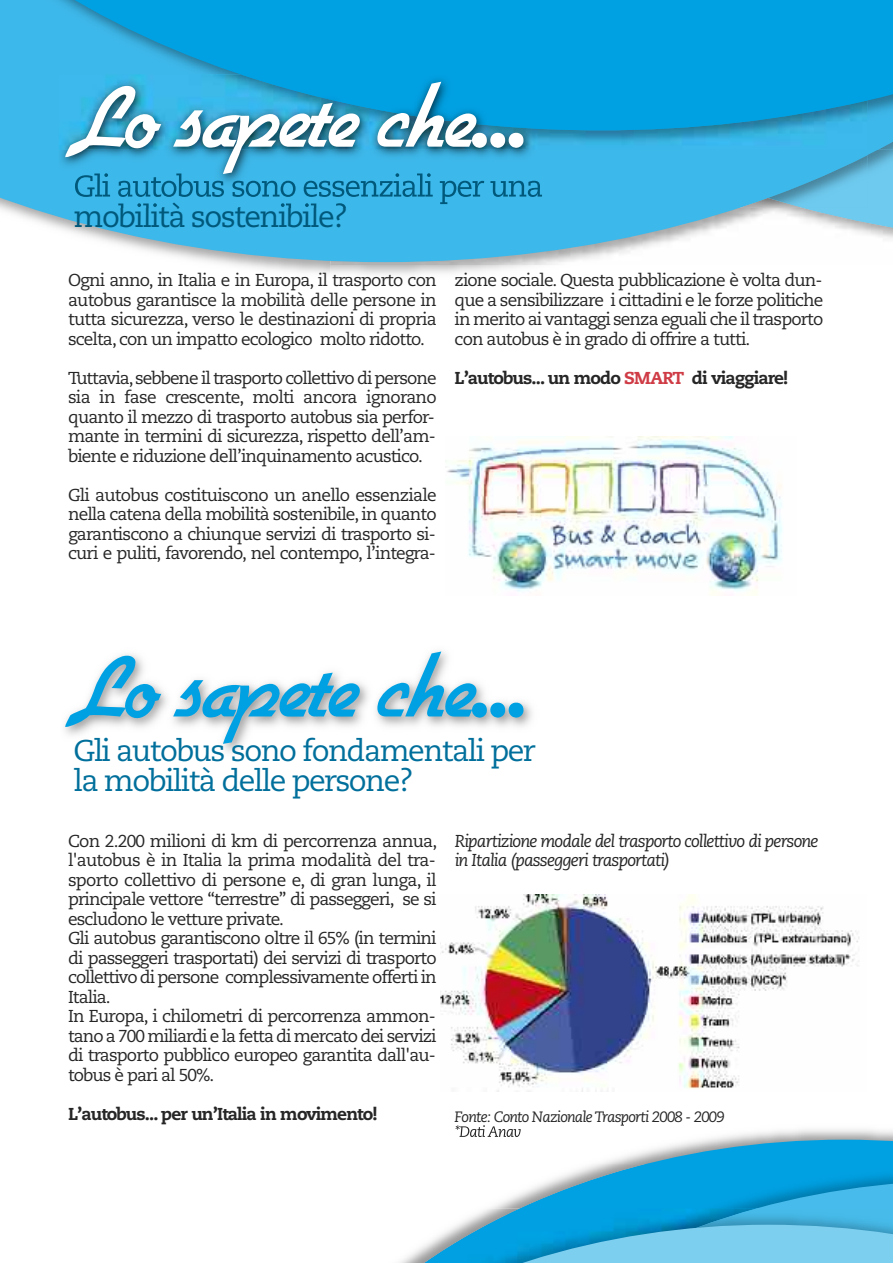
<style>
.page{position:relative;width:893px;height:1263px;background:#fff}
.page>*{position:absolute;margin:0;border:0;box-sizing:border-box;transform-origin:0 0}
.t1{font:82.5px "Contempo";letter-spacing:-.05em;color:#fff}
.t2{font:82.5px "Contempo";letter-spacing:-.05em;color:#00a1e3}
.t3{font:30px/30px "Caecilia";letter-spacing:-.05em;color:#006f9b}
.t4{font:30px "Caecilia";letter-spacing:-.05em;color:#00587b}
.t5{font:17.25px/19.5px "Caecilia";letter-spacing:-.05em;color:#272627;text-align:justify}
.t6{font:italic 17.25px/19.5px "Caecilia";letter-spacing:-.05em;color:#272627}
.t7{font:800 17.25px "Caecilia";letter-spacing:-.05em;color:#272627}
.t8{font:italic 15px "Caecilia";letter-spacing:-.05em;color:#272627}
.s1{color:#cf3c46}
</style>
<div class="page">
<svg style="left:0;top:150px;width:893px;height:112px;fill:#3db8ea"></svg>
<svg style="left:0;top:0;width:893px;height:130px;background:#0ca4e3"></svg>
<img style="left:445px;top:436px;width:337px;height:159px">
<img style="left:59px;top:74px;width:808px;height:134px">
<img style="left:241px;top:74px;width:626px;height:56px">
<img style="left:75px;top:173px;width:205px;height:24px">
<img style="left:116px;top:202px;width:130px;height:6px">
<img style="left:440px;top:894px;width:419px;height:197px">
<img style="left:620px;top:1123px;width:273px;height:17px">
<img style="left:455px;top:1125px;width:66px;height:12px">
<svg style="left:600px;top:1140px;width:293px;height:24px;fill:#00a1e3"></svg>
<img style="left:553px;top:1164px;width:340px;height:16px">
<svg style="left:400px;top:1180px;width:493px;height:83px;background:#58bbe4"></svg>
<h1 class="t1" style="left:74px;top:70px;width:453px">Lo sapete che...</h1>
<h2 class="t4" style="left:74px;top:203px;width:276px">mobilità sostenibile?</h2>
<p class="t5" style="left:68px;top:272px;width:370px">Ogni anno, in Italia e in Europa, il trasporto con autobus garantisce la mobilità delle persone in tutta sicurezza, verso le destinazioni di propria scelta, con un impatto ecologico molto ridotto.</p>
<p class="t5" style="left:68px;top:370px;width:370px">Tuttavia,sebbene il trasporto collettivo di persone sia in fase crescente, molti ancora ignorano quanto il mezzo di trasporto autobus sia perfor&shy;mante in termini di sicurezza, rispetto dell’am&shy;biente e riduzione dell’inquinamento acustico.</p>
<p class="t5" style="left:68px;top:487px;width:370px">Gli autobus costituiscono un anello essenziale nella catena della mobilità sostenibile, in quanto garantiscono a chiunque servizi di trasporto si&shy;curi e puliti, favorendo, nel contempo, l’integra-</p>
<p class="t5" style="left:455px;top:272px;width:370px">zione sociale. Questa pubblicazione è volta dun&shy;que a sensibilizzare i cittadini e le forze politiche in merito ai vantaggi senza eguali che il trasporto con autobus è in grado di offrire a tutti.</p>
<p class="t7" style="left:455px;top:370px;width:335px">L’autobus... un modo <span class="s1">SMART</span> di viaggiare!</p>
<h1 class="t2" style="left:74px;top:640px;width:453px">Lo sapete che...</h1>
<h2 class="t3" style="left:74px;top:738px;width:464px">Gli autobus sono fondamentali per la mobilità delle persone?</h2>
<p class="t5" style="left:68px;top:833px;width:371px;text-align:left">Con 2.200 milioni di km di percorrenza annua, l'autobus è in Italia la prima modalità del tra&shy;sporto collettivo di persone e, di gran lunga, il principale vettore “terrestre” di passeggeri, se si escludono le vetture private.<br>Gli autobus garantiscono oltre il 65% (in termini di passeggeri trasportati) dei servizi di trasporto collettivo di persone complessivamente offerti in Italia.<br>In Europa, i chilometri di percorrenza ammon&shy;tano a 700 miliardi e la fetta di mercato dei servizi di trasporto pubblico europeo garantita dall'au&shy;tobus è pari al 50%.</p>
<p class="t7" style="left:68px;top:1107px;width:311px">L’autobus... per un’Italia in movimento!</p>
<p class="t6" style="left:455px;top:833px;width:365px">Ripartizione modale del trasporto collettivo di persone in Italia (passeggeri trasportati)</p>
<p class="t8" style="left:455px;top:1110px;width:272px">Fonte: Conto Nazionale Trasporti 2008 - 2009</p>
</div>
